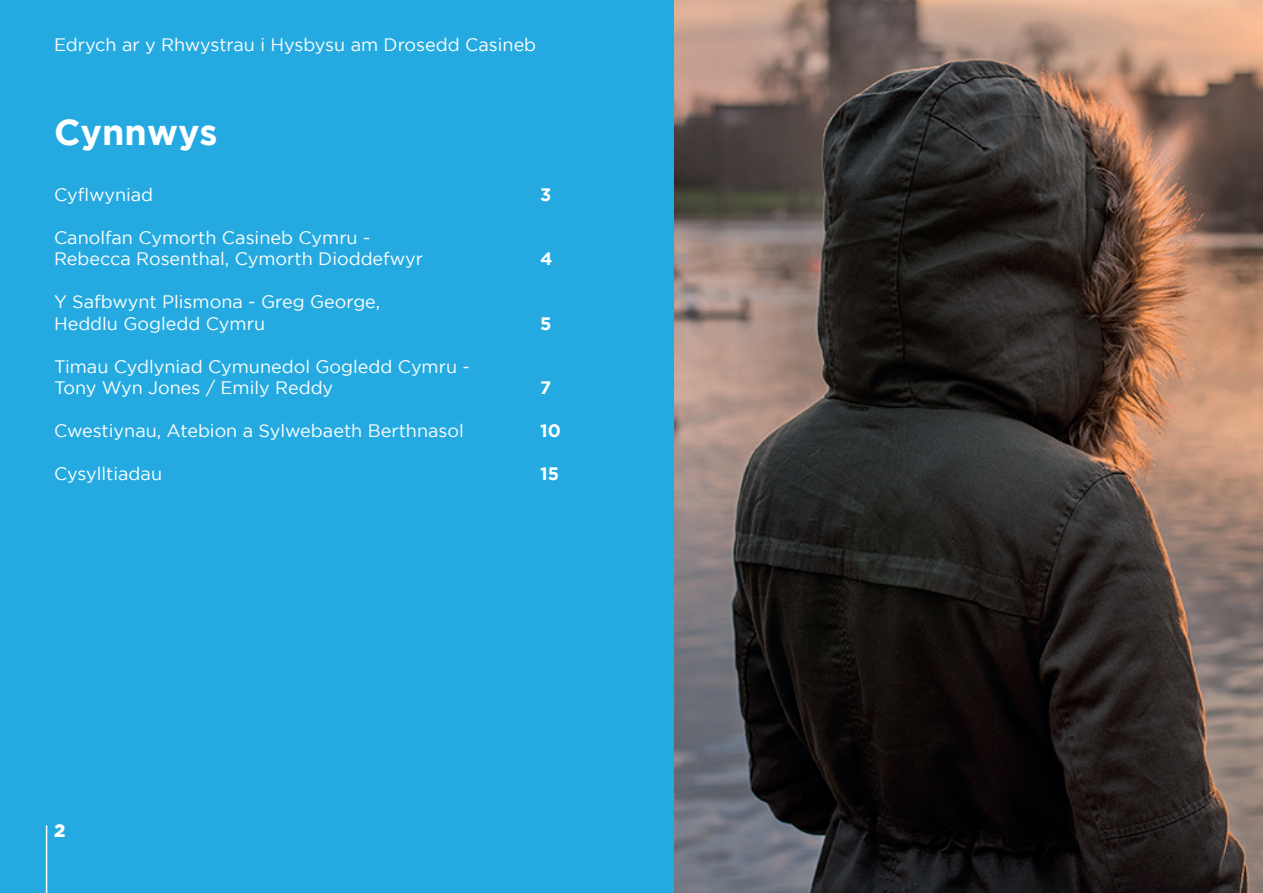
<style>
.page{position:relative;width:1263px;height:893px;background:#fff}
.page>*{position:absolute;margin:0;border:0;box-sizing:border-box;transform-origin:0 0}
.t1{font:700 36px "Gotham";color:#fff}
.t2{font:18px/21.6px "Gotham";color:#fff}
.t3{font:700 18px "Gotham";color:#fff}
.t4{font:900 18px "Gotham";color:#fff}
</style>
<div class="page">
<img style="left:673px;top:0;width:590px;height:893px">
<div style="left:0;top:0;width:673px;height:893px;background:#24aae1"></div>
<hr style="left:46px;top:825px;width:1px;height:68px;background:#fff">
<p class="t2" style="left:54px;top:34px;width:484px">Edrych ar y Rhwystrau i Hysbysu am Drosedd Casineb</p>
<p class="t1" style="left:54px;top:112px;width:165px">Cynnwys</p>
<p class="t2" style="left:54px;top:183px;width:101px">Cyflwyniad</p>
<p class="t3" style="left:540px;top:184px;width:13px">3</p>
<p class="t2" style="left:54px;top:226px;width:371px">Canolfan Cymorth Casineb Cymru -<br>Rebecca Rosenthal, Cymorth Dioddefwyr</p>
<p class="t3" style="left:540px;top:248px;width:14px">4</p>
<p class="t2" style="left:54px;top:291px;width:328px">Y Safbwynt Plismona - Greg George,<br>Heddlu Gogledd Cymru</p>
<p class="t2" style="left:54px;top:355px;width:417px">Timau Cydlyniad Cymunedol Gogledd Cymru -<br>Tony Wyn Jones / Emily Reddy</p>
<p class="t3" style="left:540px;top:313px;width:13px">5</p>
<p class="t3" style="left:540px;top:377px;width:13px">7</p>
<p class="t2" style="left:54px;top:420px;width:411px">Cwestiynau, Atebion a Sylwebaeth Berthnasol</p>
<p class="t3" style="left:540px;top:420px;width:22px">10</p>
<p class="t2" style="left:54px;top:462px;width:110px">Cysylltiadau</p>
<p class="t3" style="left:540px;top:463px;width:20px">15</p>
<p class="t4" style="left:54px;top:821px;width:13px">2</p>
</div>
